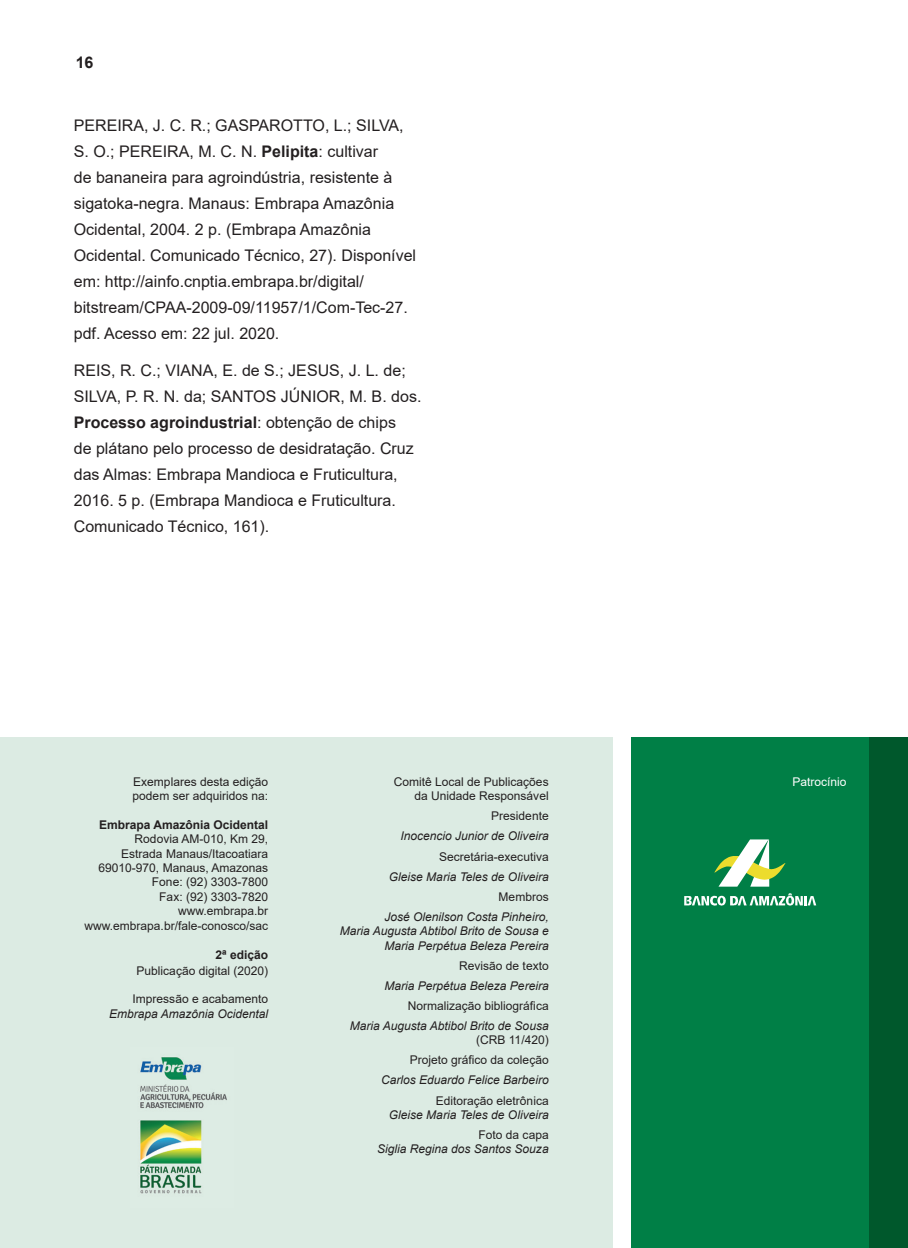
<style>
.page{position:relative;width:908px;height:1248px;background:#fff}
.page>*{position:absolute;margin:0;border:0;box-sizing:border-box;transform-origin:0 0}
.t1{font:16px/26px "Arial";color:#231f20}
.t2{font:700 16px "Arial";color:#231f20}
.t3{font:12px/14.4px "Arial";color:#231f20;text-align:right}
.t4{font:italic 12px/14.4px "Arial";color:#231f20;text-align:right}
.t5{font:700 12px "Arial";color:#231f20}
.t6{font:12px "Arial";color:#fff}
.s1{font-weight:700}
</style>
<div class="page">
<div style="left:631px;top:737px;width:276px;height:510px;background:#007f46"></div>
<div style="left:0;top:737px;width:612px;height:510px;background:#dcebe3"></div>
<div style="left:868px;top:737px;width:39px;height:510px;background:#00582c"></div>
<img style="left:140px;top:1057px;width:87px;height:137px">
<svg style="left:714px;top:839px;width:71px;height:47px"></svg>
<svg style="left:684px;top:893px;width:131px;height:12px"></svg>
<p class="t2" style="left:76px;top:51px;width:19px">16</p>
<p class="t1" style="left:74px;top:112px;width:344px">PEREIRA, J. C. R.; GASPAROTTO, L.; SILVA, S. O.; PEREIRA, M. C. N. <span class="s1">Pelipita</span>: cultivar<br>de bananeira para agroindústria, resistente à sigatoka-negra. Manaus: Embrapa Amazônia Ocidental, 2004. 2 p. (Embrapa Amazônia Ocidental. Comunicado Técnico, 27). Disponível em: http://ainfo.cnptia.embrapa.br/digital/ bitstream/CPAA-2009-09/11957/1/Com-Tec-27. pdf. Acesso em: 22 jul. 2020.</p>
<p class="t1" style="left:74px;top:357px;width:349px">REIS, R. C.; VIANA, E. de S.; JESUS, J. L. de; SILVA, P. R. N. da; SANTOS JÚNIOR, M. B. dos.<br><span class="s1">Processo agroindustrial</span>: obtenção de chips<br>de plátano pelo processo de desidratação. Cruz das Almas: Embrapa Mandioca e Fruticultura, 2016. 5 p. (Embrapa Mandioca e Fruticultura.<br>Comunicado Técnico, 161).</p>
<p class="t3" style="left:132px;top:774px;width:137px;text-align:left">Exemplares desta edição podem ser adquiridos na:</p>
<p class="t5" style="left:99px;top:816px;width:170px">Embrapa Amazônia Ocidental</p>
<p class="t3" style="left:84px;top:831px;width:185px">Rodovia AM-010, Km 29,<br>Estrada Manaus/Itacoatiara<br>69010-970, Manaus, Amazonas<br>Fone: (92) 3303-7800<br>Fax: (92) 3303-7820 www.embrapa.br www.embrapa.br/fale-conosco/sac</p>
<p class="t5" style="left:215px;top:945px;width:54px">2ª edição</p>
<p class="t3" style="left:136px;top:962px;width:133px">Publicação digital (2020)</p>
<p class="t3" style="left:132px;top:991px;width:137px">Impressão e acabamento</p>
<p class="t4" style="left:109px;top:1006px;width:160px">Embrapa Amazônia Ocidental</p>
<p class="t3" style="left:393px;top:774px;width:156px">Comitê Local de Publicações da Unidade Responsável</p>
<p class="t3" style="left:491px;top:808px;width:59px">Presidente</p>
<p class="t4" style="left:400px;top:829px;width:150px">Inocencio Junior de Oliveira</p>
<p class="t3" style="left:439px;top:849px;width:111px">Secretária-executiva</p>
<p class="t4" style="left:389px;top:869px;width:161px">Gleise Maria Teles de Oliveira</p>
<p class="t3" style="left:498px;top:889px;width:52px">Membros</p>
<p class="t4" style="left:340px;top:909px;width:210px">José Olenilson Costa Pinheiro,<br>Maria Augusta Abtibol Brito de Sousa e<br>Maria Perpétua Beleza Pereira</p>
<p class="t3" style="left:459px;top:958px;width:91px">Revisão de texto</p>
<p class="t4" style="left:384px;top:978px;width:166px">Maria Perpétua Beleza Pereira</p>
<p class="t3" style="left:407px;top:998px;width:142px">Normalização bibliográfica</p>
<p class="t4" style="left:350px;top:1018px;width:200px">Maria Augusta Abtibol Brito de Sousa</p>
<p class="t3" style="left:409px;top:1029px;width:140px;line-height:20px">(CRB 11/420)<br>Projeto gráfico da coleção</p>
<p class="t4" style="left:381px;top:1073px;width:169px">Carlos Eduardo Felice Barbeiro</p>
<p class="t3" style="left:435px;top:1092px;width:114px">Editoração eletrônica</p>
<p class="t4" style="left:389px;top:1107px;width:161px">Gleise Maria Teles de Oliveira</p>
<p class="t3" style="left:478px;top:1127px;width:72px">Foto da capa</p>
<p class="t4" style="left:377px;top:1141px;width:173px">Siglia Regina dos Santos Souza</p>
<p class="t6" style="left:792px;top:773px;width:56px">Patrocínio</p>
</div>
